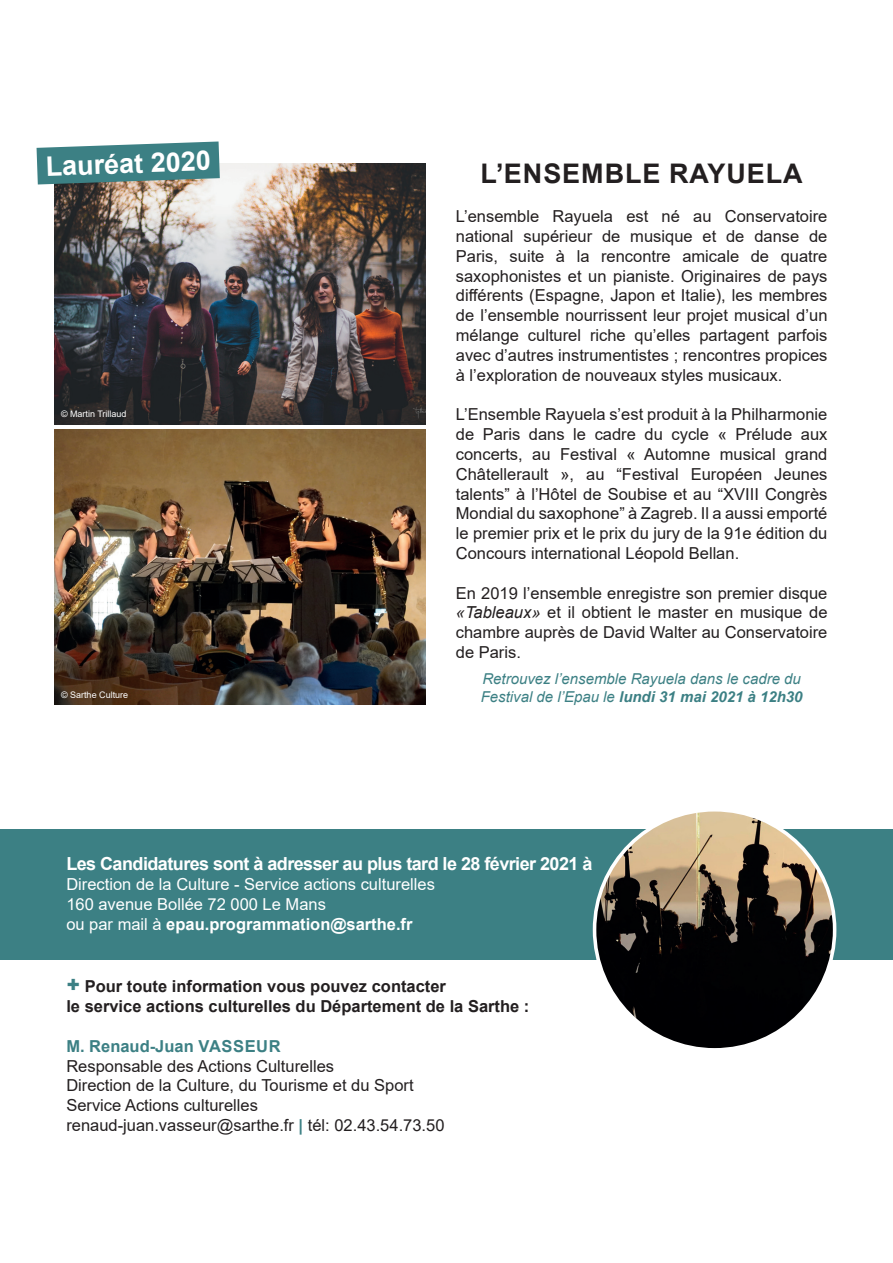
<style>
.page{position:relative;width:893px;height:1263px;background:#fff}
.page>*{position:absolute;margin:0;border:0;box-sizing:border-box;transform-origin:0 0}
.t1{font:700 27px "Arial";letter-spacing:.035em;color:#231f20}
.t2{font:700 27px "Arial";color:#fff}
.t3{font:700 18px "Arial";letter-spacing:-.03em;color:#fff}
.t4{font:16.5px/19.8px "Arial";color:#231f20;text-align:justify}
.t5{font:16.5px/19.8px "Arial";color:#fff}
.t6{font:700 16.5px/19.8px "Arial";color:#231f20}
.t7{font:700 16.5px "Arial";color:#3c8084}
.t8{font:italic 15px/18px "Arial";color:#3c8084}
.t9{font:9px "Arial";color:#fff}
.s1{font-style:italic}
.s2{font-weight:700}
.s3{font-weight:900;font-size:21px;color:#3c8084}
.s4{font-weight:700;color:#3c8084}
</style>
<div class="page">
<img style="left:54px;top:430px;width:372px;height:274px">
<div style="left:0;top:829px;width:893px;height:131px;background:#3c8084"></div>
<img style="left:595px;top:810px;width:240px;height:240px;border-radius:120px">
<img style="left:54px;top:163px;width:372px;height:261px">
<svg style="left:37px;top:141px;width:183px;height:43px;background:#558d8f"></svg>
<h1 class="t2" style="left:45px;top:147px;width:167px;rotate:-2deg">Lauréat 2020</h1>
<p class="t9" style="left:61px;top:408px;width:67px">© Martin Trillaud</p>
<p class="t9" style="left:61px;top:688px;width:69px">© Sarthe Culture</p>
<h1 class="t1" style="left:480px;top:154px;width:324px">L’ENSEMBLE RAYUELA</h1>
<p class="t4" style="left:456px;top:206px;width:373px">L’ensemble Rayuela est né au Conservatoire national supérieur de musique et de danse de Paris, suite à la rencontre amicale de quatre saxophonistes et un pianiste. Originaires de pays différents (Espagne, Japon et Italie), les membres de l’ensemble nourrissent leur projet musical d’un mélange culturel riche qu’elles partagent parfois avec d’autres instrumentistes ; rencontres propices à l’exploration de nouveaux styles musicaux.</p>
<p class="t4" style="left:456px;top:404px;width:373px">L’Ensemble Rayuela s’est produit à la Philharmonie de Paris dans le cadre du cycle « Prélude aux concerts, au Festival « Automne musical grand Châtellerault », au “Festival Européen Jeunes talents” à l’Hôtel de Soubise et au “XVIII Congrès Mondial du saxophone” à Zagreb. Il a aussi emporté le premier prix et le prix du jury de la 91e édition du Concours international Léopold Bellan.</p>
<p class="t4" style="left:456px;top:583px;width:373px">En 2019 l’ensemble enregistre son premier disque <span class="s1">«Tableaux»</span> et il obtient le master en musique de chambre auprès de David Walter au Conservatoire de Paris.</p>
<p class="t8" style="left:481px;top:669px;width:323px">Retrouvez l’ensemble Rayuela dans le cadre du<br>Festival de l’Epau le <span class="s2">lundi 31 mai 2021 à 12h30</span></p>
<p class="t3" style="left:66px;top:851px;width:528px">Les Candidatures sont à adresser au plus tard le 28 février 2021 à</p>
<p class="t5" style="left:66px;top:874px;width:370px">Direction de la Culture - Service actions culturelles<br>160 avenue Bollée 72 000 Le Mans<br>ou par mail à <span class="s2">epau.programmation@sarthe.fr</span></p>
<p class="t6" style="left:66px;top:977px;width:465px"><span class="s3">+</span> Pour toute information vous pouvez contacter<br>le service actions culturelles du Département de la Sarthe :</p>
<p class="t7" style="left:66px;top:1034px;width:216px">M. Renaud-Juan VASSEUR</p>
<p class="t4" style="left:66px;top:1056px;width:380px;text-align:left">Responsable des Actions Culturelles<br>Direction de la Culture, du Tourisme et du Sport Service Actions culturelles renaud-juan.vasseur@sarthe.fr <span class="s4">|</span> tél: 02.43.54.73.50</p>
</div>
